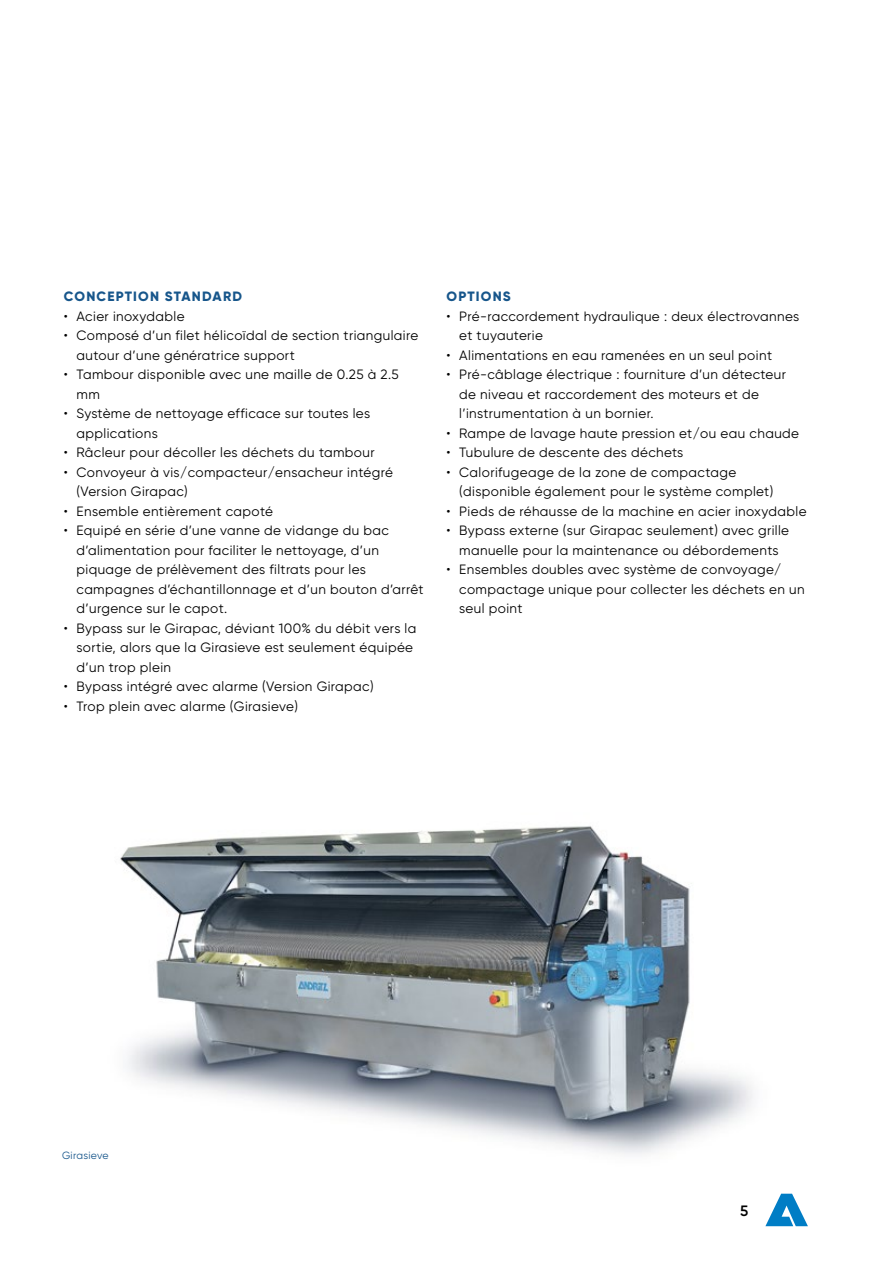
<style>
.page{position:relative;width:893px;height:1263px;background:#fff}
.page>*{position:absolute;margin:0;border:0;box-sizing:border-box;transform-origin:0 0}
.t1{font:600 15px "Gilroy";color:#000}
.t2{font:13.5px/19.5px "Gilroy";letter-spacing:.03em;color:#000}
.t3{font:800 13.5px "Gilroy";letter-spacing:.09em;color:#17568b}
.t4{font:10.5px "Gilroy";letter-spacing:.025em;color:#17568b}
</style>
<div class="page">
<svg style="left:765px;top:1194px;width:43px;height:32px"></svg>
<img style="left:120px;top:826px;width:633px;height:328px">
<p class="t3" style="left:64px;top:288px;width:180px">CONCEPTION STANDARD</p>
<p class="t2" style="left:64px;top:306px;width:122px">• Acier inoxydable</p>
<p class="t2" style="left:77px;top:326px;width:343px;text-indent:-13px">• Composé d’un filet hélicoïdal de section triangulaire autour d’une génératrice support</p>
<p class="t2" style="left:77px;top:365px;width:324px;text-indent:-13px">• Tambour disponible avec une maille de 0.25 à 2.5 mm</p>
<p class="t2" style="left:77px;top:404px;width:295px;text-indent:-13px">• Système de nettoyage efficace sur toutes les applications</p>
<p class="t2" style="left:64px;top:443px;width:312px">• Râcleur pour décoller les déchets du tambour</p>
<p class="t2" style="left:77px;top:462px;width:318px;text-indent:-13px">• Convoyeur à vis/compacteur/ensacheur intégré (Version Girapac)</p>
<p class="t2" style="left:64px;top:501px;width:211px">• Ensemble entièrement capoté</p>
<p class="t2" style="left:77px;top:521px;width:349px;text-indent:-13px">• Equipé en série d’une vanne de vidange du bac d’alimentation pour faciliter le nettoyage, d’un piquage de prélèvement des filtrats pour les campagnes d’échantillonnage et d’un bouton d’arrêt d’urgence sur le capot.</p>
<p class="t2" style="left:77px;top:618px;width:341px;text-indent:-13px">• Bypass sur le Girapac, déviant 100% du débit vers la sortie, alors que la Girasieve est seulement équipée d’un trop plein</p>
<p class="t2" style="left:64px;top:677px;width:311px">• Bypass intégré avec alarme (Version Girapac)</p>
<p class="t2" style="left:64px;top:696px;width:236px">• Trop plein avec alarme (Girasieve)</p>
<p class="t3" style="left:447px;top:288px;width:66px">OPTIONS</p>
<p class="t2" style="left:459px;top:306px;width:342px;text-indent:-13px">• Pré-raccordement hydraulique : deux électrovannes et tuyauterie</p>
<p class="t2" style="left:446px;top:345px;width:327px">• Alimentations en eau ramenées en un seul point</p>
<p class="t2" style="left:459px;top:365px;width:328px;text-indent:-13px">• Pré-câblage électrique : fourniture d’un détecteur de niveau et raccordement des moteurs et de l’instrumentation à un bornier.</p>
<p class="t2" style="left:446px;top:423px;width:354px">• Rampe de lavage haute pression et/ou eau chaude</p>
<p class="t2" style="left:446px;top:443px;width:238px">• Tubulure de descente des déchets</p>
<p class="t2" style="left:459px;top:462px;width:316px;text-indent:-13px">• Calorifugeage de la zone de compactage (disponible également pour le système complet)</p>
<p class="t2" style="left:446px;top:501px;width:362px">• Pieds de réhausse de la machine en acier inoxydable</p>
<p class="t2" style="left:446px;top:520px;width:344px;text-align:center">• Bypass externe (sur Girapac seulement) avec grille manuelle pour la maintenance ou débordements</p>
<p class="t2" style="left:459px;top:559px;width:347px;text-indent:-13px">• Ensembles doubles avec système de convoyage/ compactage unique pour collecter les déchets en un seul point</p>
<p class="t4" style="left:62px;top:1149px;width:48px">Girasieve</p>
<p class="t1" style="left:740px;top:1201px;width:10px">5</p>
</div>
